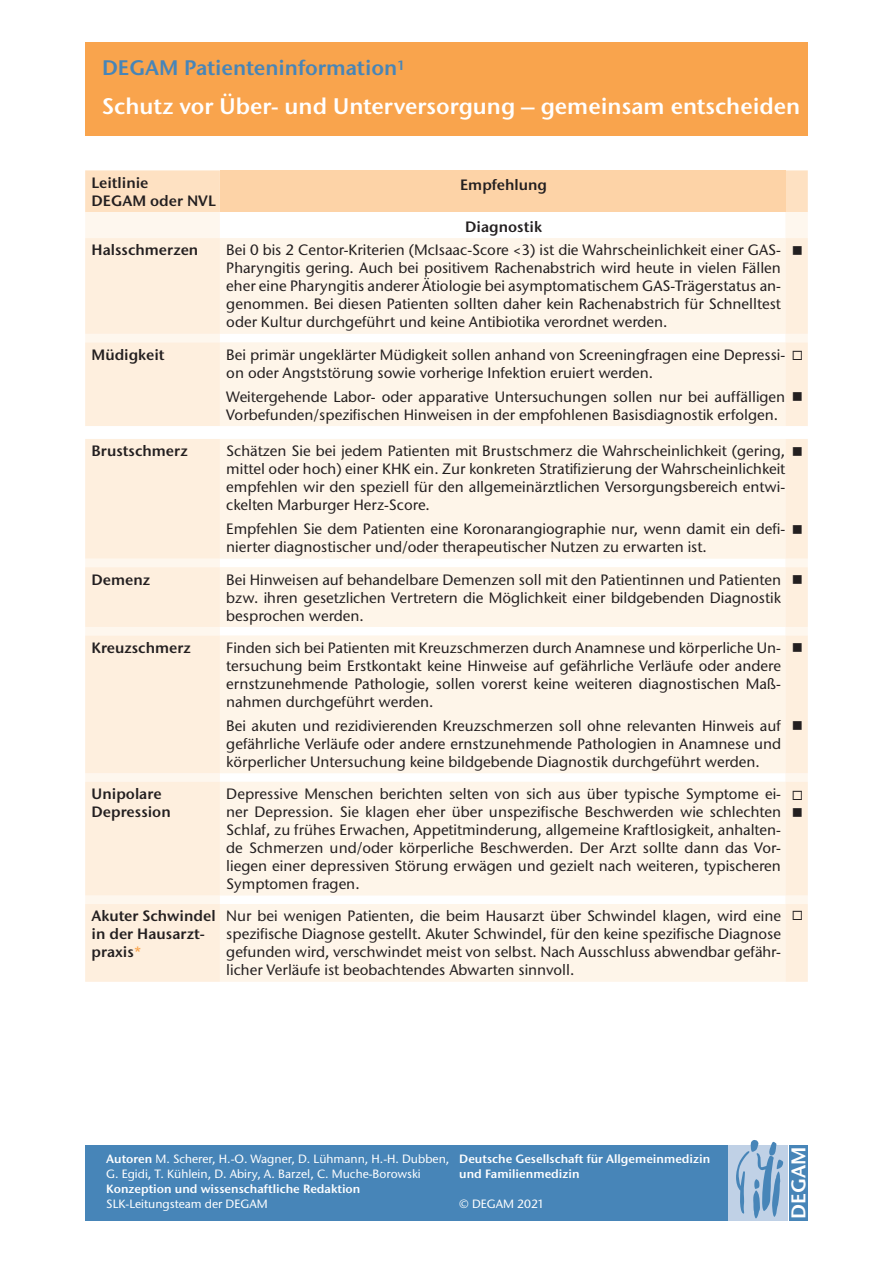
<style>
.page{position:relative;width:893px;height:1263px;background:#fff}
.page>*{position:absolute;margin:0;border:0;box-sizing:border-box;transform-origin:0 0}
.t1{font:600 22.5px "Stone Sans ITC Pro";color:#fff}
.t2{font:600 21px "Stone Sans ITC Pro";color:#4785b8}
.t3{font:600 19.8px "Stone Sans ITC Pro";letter-spacing:.005em;color:#fff}
.t4{font:500 15px/18px "Stone Sans ITC Std";color:#231f20;text-align:justify}
.t5{font:600 15px/18px "Stone Sans ITC Pro";color:#231f20}
.t6{font:15px "Wingdings";color:#231f20}
.t7{font:500 12px/15px "Stone Sans ITC Std";color:#fff}
.t8{font:600 12px/15px "Stone Sans ITC Pro";color:#fff}
.s1{color:#f9a44d}
.s2{font-family:"Stone Sans ITC Pro";font-weight:600}
</style>
<div class="page">
<div style="left:85px;top:43px;width:723px;height:93px;background:#f9a44d"></div>
<div style="left:85px;top:1145px;width:642px;height:75px;background:#4785b8"></div>
<div style="left:728px;top:1145px;width:59px;height:75px;background:#c0d1e6"></div>
<div style="left:789px;top:1145px;width:19px;height:75px;background:#4785b8"></div>
<svg style="left:736px;top:1140px;width:47px;height:78px"></svg>
<div style="left:85px;top:170px;width:723px;height:42px;background:#fee1c2"></div>
<div style="left:220px;top:170px;width:565px;height:42px;background:#fdd3a7"></div>
<div style="left:85px;top:238px;width:723px;height:744px;background:#feefde"></div>
<div style="left:220px;top:238px;width:565px;height:744px;background:#fef5e9"></div>
<svg style="left:85px;top:426px;width:723px;height:13px"></svg>
<svg style="left:793px;top:351px;width:9px;height:9px"></svg>
<svg style="left:793px;top:790px;width:9px;height:10px"></svg>
<svg style="left:793px;top:911px;width:9px;height:9px"></svg>
<h2 class="t2" style="left:102px;top:54px;width:305px">DEGAM Patienteninformation<sup>1</sup></h2>
<h1 class="t1" style="left:102px;top:92px;width:700px">Schutz vor Über- und Unterversorgung – gemeinsam entscheiden</h1>
<p class="t5" style="left:92px;top:174px;width:126px">Leitlinie<br>DEGAM oder NVL</p>
<p class="t5" style="left:460px;top:176px;width:88px">Empfehlung</p>
<p class="t5" style="left:465px;top:217px;width:78px">Diagnostik</p>
<p class="t5" style="left:92px;top:241px;width:108px">Halsschmerzen</p>
<p class="t4" style="left:226px;top:241px;width:556px">Bei 0 bis 2 Centor-Kriterien (McIsaac-Score &lt;3) ist die Wahrscheinlichkeit einer GAS-Pharyngitis gering. Auch bei positivem Rachenabstrich wird heute in vielen Fällen eher eine Pharyngitis anderer Ätiologie bei asymptomatischem GAS-Trägerstatus an&shy;genommen. Bei diesen Patienten sollten daher kein Rachenabstrich für Schnelltest oder Kultur durchgeführt und keine Antibiotika verordnet werden.</p>
<p class="t6" style="left:792px;top:242px;width:13px">■</p>
<p class="t5" style="left:92px;top:345px;width:74px">Müdigkeit</p>
<p class="t4" style="left:226px;top:345px;width:560px">Bei primär ungeklärter Müdigkeit sollen anhand von Screeningfragen eine Depressi&shy;on oder Angststörung sowie vorherige Infektion eruiert werden.</p>
<p class="t4" style="left:226px;top:387px;width:578px">Weitergehende Labor- oder apparative Untersuchungen sollen nur bei auffälligen ■<br>Vorbefunden/spezifischen Hinweisen in der empfohlenen Basisdiagnostik erfolgen.</p>
<p class="t5" style="left:92px;top:442px;width:98px">Brustschmerz</p>
<p class="t4" style="left:226px;top:442px;width:578px;text-align:left">Schätzen Sie bei jedem Patienten mit Brustschmerz die Wahrscheinlichkeit (gering, ■ mittel oder hoch) einer KHK ein. Zur konkreten Stratifizierung der Wahrscheinlichkeit empfehlen wir den speziell für den allgemeinärztlichen Versorgungsbereich entwi&shy;ckelten Marburger Herz-Score.</p>
<p class="t4" style="left:226px;top:520px;width:578px">Empfehlen Sie dem Patienten eine Koronarangiographie nur, wenn damit ein defi- ■ nierter diagnostischer und/oder therapeutischer Nutzen zu erwarten ist.</p>
<p class="t5" style="left:92px;top:570px;width:60px">Demenz</p>
<p class="t4" style="left:226px;top:570px;width:556px">Bei Hinweisen auf behandelbare Demenzen soll mit den Patientinnen und Patienten bzw. ihren gesetzlichen Vertretern die Möglichkeit einer bildgebenden Diagnostik besprochen werden.</p>
<p class="t6" style="left:792px;top:572px;width:13px">■</p>
<p class="t5" style="left:92px;top:639px;width:101px">Kreuzschmerz</p>
<p class="t4" style="left:226px;top:638px;width:556px">Finden sich bei Patienten mit Kreuzschmerzen durch Anamnese und körperliche Un&shy;tersuchung beim Erstkontakt keine Hinweise auf gefährliche Verläufe oder andere ernstzunehmende Pathologie, sollen vorerst keine weiteren diagnostischen Maß&shy;nahmen durchgeführt werden.</p>
<p class="t4" style="left:226px;top:716px;width:556px">Bei akuten und rezidivierenden Kreuzschmerzen soll ohne relevanten Hinweis auf gefährliche Verläufe oder andere ernstzunehmende Pathologien in Anamnese und körperlicher Untersuchung keine bildgebende Diagnostik durchgeführt werden.</p>
<p class="t6" style="left:792px;top:640px;width:13px">■</p>
<p class="t6" style="left:792px;top:718px;width:13px">■</p>
<p class="t5" style="left:92px;top:785px;width:81px">Unipolare<br>Depression</p>
<p class="t4" style="left:226px;top:785px;width:556px">Depressive Menschen berichten selten von sich aus über typische Symptome ei&shy;ner Depression. Sie klagen eher über unspezifische Beschwerden wie schlechten Schlaf, zu frühes Erwachen, Appetitminderung, allgemeine Kraftlosigkeit, anhalten&shy;de Schmerzen und/oder körperliche Beschwerden. Der Arzt sollte dann das Vor&shy;liegen einer depressiven Störung erwägen und gezielt nach weiteren, typischeren Symptomen fragen.</p>
<p class="t5" style="left:92px;top:907px;width:126px">Akuter Schwindel in der Hausarzt&shy;praxis<span class="s1">*</span></p>
<p class="t4" style="left:226px;top:907px;width:556px">Nur bei wenigen Patienten, die beim Hausarzt über Schwindel klagen, wird eine spezifische Diagnose gestellt. Akuter Schwindel, für den keine spezifische Diagnose gefunden wird, verschwindet meist von selbst. Nach Ausschluss abwendbar gefähr&shy;licher Verläufe ist beobachtendes Abwarten sinnvoll.</p>
<p class="t6" style="left:792px;top:804px;width:13px">■</p>
<p class="t7" style="left:106px;top:1151px;width:345px"><span class="s2">Autoren</span> M. Scherer, H.-O. Wagner, D. Lühmann, H.-H. Dubben,<br>G. Egidi, T. Kühlein, D. Abiry, A. Barzel, C. Muche-Borowski</p>
<p class="t8" style="left:106px;top:1182px;width:256px">Konzeption und wissenschaftliche Redaktion</p>
<p class="t7" style="left:106px;top:1196px;width:163px">SLK-Leitungsteam der DEGAM</p>
<p class="t8" style="left:459px;top:1152px;width:253px">Deutsche Gesellschaft für Allgemeinmedizin und Familienmedizin</p>
<p class="t7" style="left:459px;top:1196px;width:87px">© DEGAM 2021</p>
<h3 class="t3" style="left:786px;top:1219px;width:74px;rotate:-90deg">DEGAM</h3>
</div>
